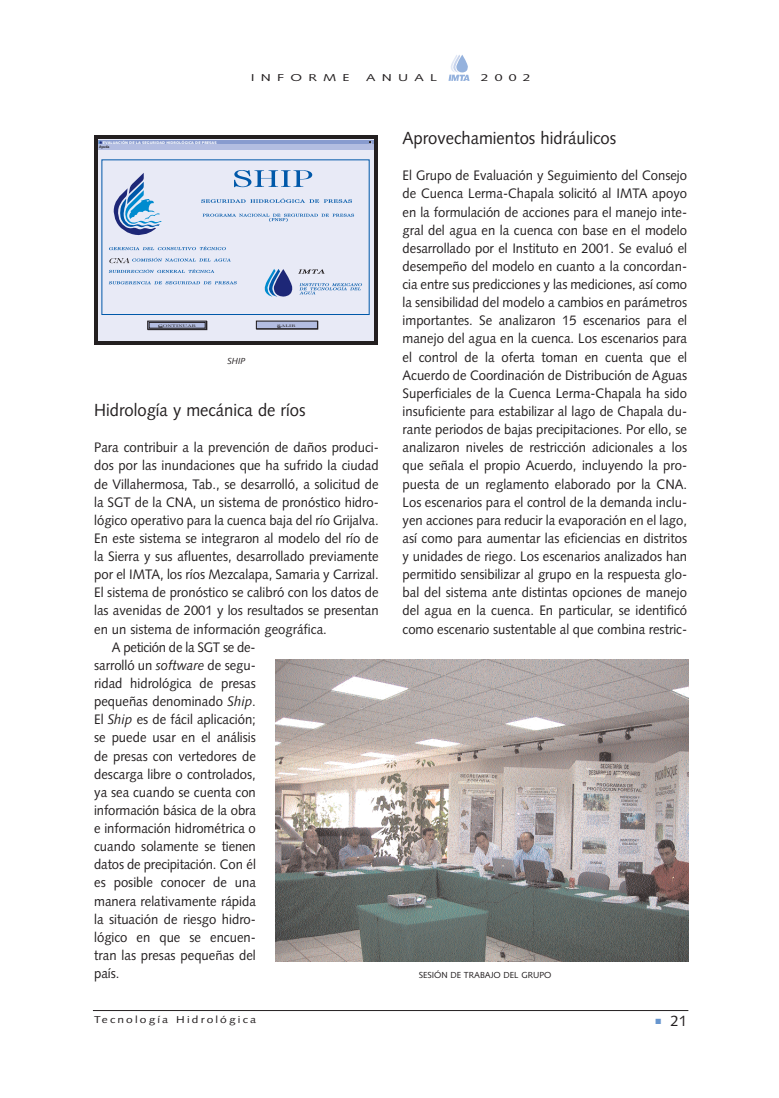
<style>
.page{position:relative;width:779px;height:1098px;background:#fff}
.page>*{position:absolute;margin:0;border:0;box-sizing:border-box;transform-origin:0 0}
.t1{font:17.5px "Syntax";color:#231f20;scale:.95 1}
.t2{font:15px "Syntax";color:#231f20}
.t3{font:13.75px/18.1px "Syntax";color:#231f20;text-align:justify;scale:.95 1}
.t4{font:10px "Syntax";letter-spacing:.18em;color:#231f20;scale:1.2 1}
.t5{font:10px "Syntax";letter-spacing:.18em;color:#231f20;scale:1.4 1}
.t6{font:10px "Syntax";letter-spacing:.445em;color:#231f20;scale:1.4 1}
.t7{font:8.75px "Syntax";color:#231f20}
.t8{font:italic 8.75px "Syntax";color:#231f20}
.t9{font:900 3.75px "Syntax";color:#fff}
.t10{font:3.75px "Caslon";letter-spacing:.03em;color:#231f20;scale:1.7 1}
.t11{font:700 3.75px "Syntax";color:#231f20}
.s1{font-style:italic}
</style>
<div class="page">
<svg style="left:448px;top:55px;width:21px;height:26px"></svg>
<hr style="left:93px;top:1010px;width:595px;height:1px;background:#231f20">
<svg style="left:95px;top:136px;width:283px;height:209px;background:#3b373a"></svg>
<div style="left:98px;top:140px;width:275px;height:201px;background:#e8eaf6"></div>
<div style="left:148px;top:321px;width:59px;height:9px;background:#2d2a2d"></div>
<hr style="left:98px;top:140px;width:275px;height:4px;background:#889bcf">
<div style="left:98px;top:144px;width:275px;height:5px;background:#b3bde1"></div>
<div style="left:148px;top:321px;width:59px;height:8px;background:#b3bde1;border:1px solid #231f20"></div>
<div style="left:149px;top:322px;width:56px;height:6px;border:1px solid #231f20"></div>
<div style="left:256px;top:321px;width:62px;height:8px;background:#b3bde1;border:1px solid #231f20"></div>
<svg style="left:234px;top:170px;width:78px;height:17px"></svg>
<svg style="left:201px;top:198px;width:151px;height:5px"></svg>
<svg style="left:203px;top:214px;width:151px;height:8px"></svg>
<svg style="left:109px;top:281px;width:128px;height:3px"></svg>
<svg style="left:109px;top:269px;width:105px;height:4px"></svg>
<svg style="left:109px;top:246px;width:117px;height:4px"></svg>
<svg style="left:109px;top:258px;width:122px;height:5px"></svg>
<svg style="left:113px;top:173px;width:48px;height:63px"></svg>
<svg style="left:264px;top:269px;width:98px;height:28px"></svg>
<div style="left:102px;top:159px;width:267px;height:156px;border:1px solid #0058a9"></div>
<img style="left:276px;top:659px;width:412px;height:302px">
<p class="t6" style="left:251px;top:74px;width:72px">INFORME</p>
<p class="t5" style="left:366px;top:74px;width:52px">ANUAL</p>
<p class="t5" style="left:481px;top:74px;width:37px">2002</p>
<p class="t9" style="left:103px;top:141px;width:115px">EVALUACIÓN DE LA SEGURIDAD HIDROLÓGICA DE PRESAS</p>
<p class="t11" style="left:99px;top:146px;width:12px">Ayuda</p>
<p class="t10" style="left:158px;top:324px;width:24px">CONTINUAR</p>
<p class="t10" style="left:277px;top:324px;width:12px">SALIR</p>
<p class="t8" style="left:227px;top:358px;width:19px">SHIP</p>
<p class="t1" style="left:94px;top:403px;width:224px">Hidrología y mecánica de ríos</p>
<p class="t3" style="left:94px;top:440px;width:301px">Para contribuir a la prevención de daños produci-</p>
<p class="t3" style="left:94px;top:458px;width:301px">dos por las inundaciones que ha sufrido la ciudad</p>
<p class="t3" style="left:94px;top:476px;width:301px">de Villahermosa, Tab., se desarrolló, a solicitud de</p>
<p class="t3" style="left:94px;top:494px;width:301px">la SGT de la CNA, un sistema de pronóstico hidro-</p>
<p class="t3" style="left:94px;top:512px;width:301px">lógico operativo para la cuenca baja del río Grijalva.</p>
<p class="t3" style="left:94px;top:530px;width:301px">En este sistema se integraron al modelo del río de</p>
<p class="t3" style="left:94px;top:548px;width:301px">la Sierra y sus afluentes, desarrollado previamente</p>
<p class="t3" style="left:94px;top:566px;width:301px">por el IMTA, los ríos Mezcalapa, Samaria y Carrizal.</p>
<p class="t3" style="left:94px;top:585px;width:301px">El sistema de pronóstico se calibró con los datos de</p>
<p class="t3" style="left:94px;top:603px;width:301px">las avenidas de 2001 y los resultados se presentan</p>
<p class="t3" style="left:94px;top:621px;width:246px">en un sistema de información geográfica.</p>
<p class="t3" style="left:112px;top:639px;width:153px">A petición de la SGT se de-</p>
<p class="t3" style="left:94px;top:657px;width:172px">sarrolló un <span class="s1">software</span> de segu-</p>
<p class="t3" style="left:94px;top:675px;width:172px">ridad hidrológica de presas</p>
<p class="t3" style="left:94px;top:693px;width:172px">pequeñas denominado <span class="s1">Ship</span>.</p>
<p class="t3" style="left:94px;top:711px;width:172px">El <span class="s1">Ship</span> es de fácil aplicación;</p>
<p class="t3" style="left:94px;top:730px;width:172px">se puede usar en el análisis</p>
<p class="t3" style="left:94px;top:748px;width:172px">de presas con vertedores de</p>
<p class="t3" style="left:94px;top:766px;width:172px">descarga libre o controlados,</p>
<p class="t3" style="left:94px;top:784px;width:172px">ya sea cuando se cuenta con</p>
<p class="t3" style="left:94px;top:802px;width:172px">información básica de la obra</p>
<p class="t3" style="left:94px;top:820px;width:172px">e información hidrométrica o</p>
<p class="t3" style="left:94px;top:838px;width:172px">cuando solamente se tienen</p>
<p class="t3" style="left:94px;top:856px;width:172px">datos de precipitación. Con él</p>
<p class="t3" style="left:94px;top:875px;width:172px">es posible conocer de una</p>
<p class="t3" style="left:94px;top:893px;width:172px">manera relativamente rápida</p>
<p class="t3" style="left:94px;top:911px;width:172px">la situación de riesgo hidro-</p>
<p class="t3" style="left:94px;top:929px;width:172px">lógico en que se encuen-</p>
<p class="t3" style="left:94px;top:947px;width:172px">tran las presas pequeñas del</p>
<p class="t3" style="left:94px;top:965px;width:28px">país.</p>
<p class="t1" style="left:402px;top:131px;width:226px">Aprovechamientos hidráulicos</p>
<p class="t3" style="left:402px;top:168px;width:301px">El Grupo de Evaluación y Seguimiento del Consejo de Cuenca Lerma-Chapala solicitó al IMTA apoyo en la formulación de acciones para el manejo inte&shy;gral del agua en la cuenca con base en el modelo desarrollado por el Instituto en 2001. Se evaluó el desempeño del modelo en cuanto a la concordan&shy;cia entre sus predicciones y las mediciones, así como la sensibilidad del modelo a cambios en parámetros importantes. Se analizaron 15 escenarios para el manejo del agua en la cuenca. Los escenarios para el control de la oferta toman en cuenta que el Acuerdo de Coordinación de Distribución de Aguas Superficiales de la Cuenca Lerma-Chapala ha sido insuficiente para estabilizar al lago de Chapala du&shy;rante periodos de bajas precipitaciones. Por ello, se analizaron niveles de restricción adicionales a los que señala el propio Acuerdo, incluyendo la pro&shy;puesta de un reglamento elaborado por la CNA.<br>Los escenarios para el control de la demanda inclu&shy;yen acciones para reducir la evaporación en el lago, así como para aumentar las eficiencias en distritos y unidades de riego. Los escenarios analizados han permitido sensibilizar al grupo en la respuesta glo&shy;bal del sistema ante distintas opciones de manejo del agua en la cuenca. En particular, se identificó como escenario sustentable al que combina restric-</p>
<p class="t7" style="left:419px;top:971px;width:134px">SESIÓN DE TRABAJO DEL GRUPO</p>
<p class="t4" style="left:94px;top:1015px;width:136px">Tecnología Hidrológica</p>
<p class="t2" style="left:655px;top:1015px;width:33px"><sup>■</sup> 21</p>
</div>
